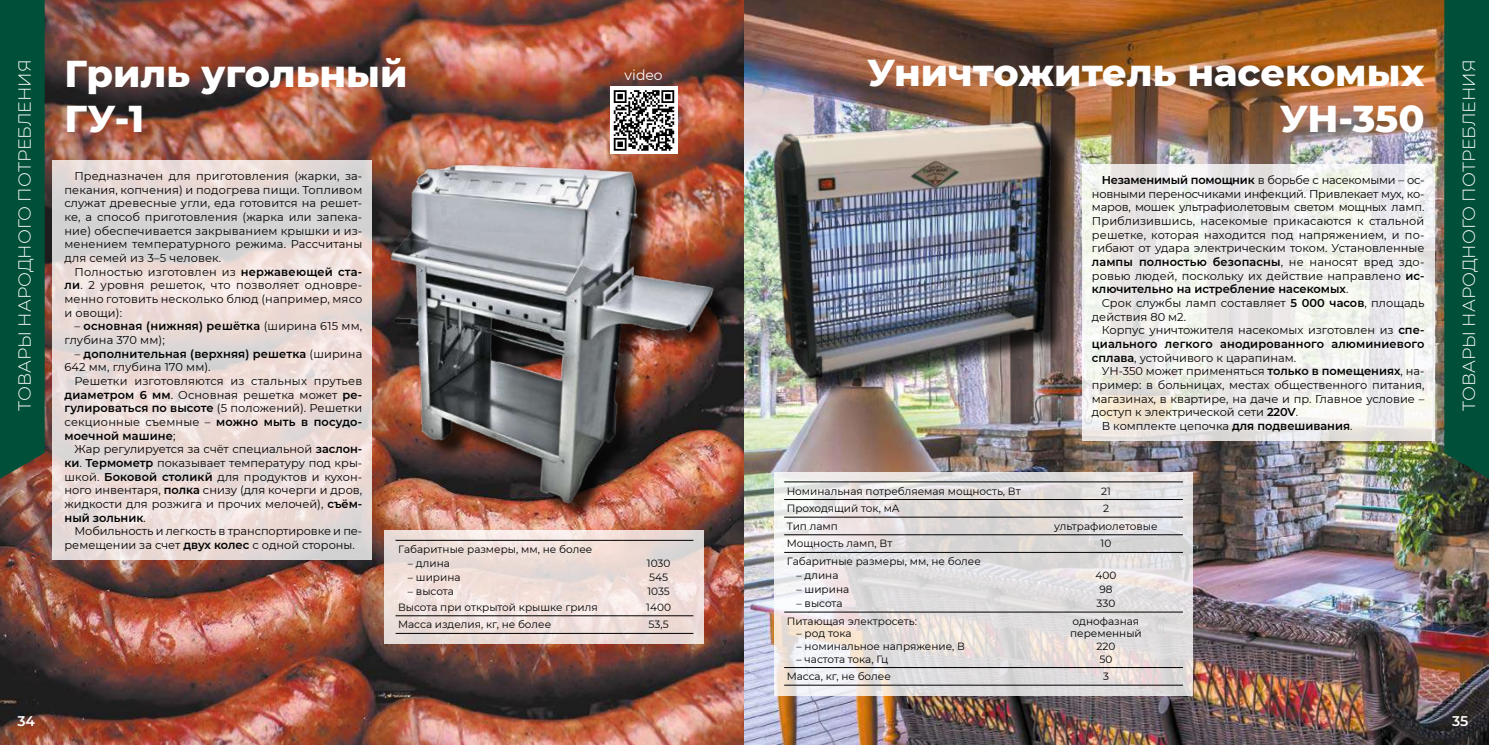
<style>
.page{position:relative;width:1489px;height:745px;background:#fff}
.page>*{position:absolute;margin:0;border:0;box-sizing:border-box;transform-origin:0 0}
.t1{font:800 38.15px/45.7px "Montserrat";color:#fff}
.t2{font:300 17.5px "Montserrat";color:#fff}
.t3{font:14px "Montserrat";color:#fff}
.t4{font:600 14px "Montserrat";color:#fff}
.t5{font:11.38px/13.7px "Montserrat";color:#000;text-align:justify}
.t6{font:600 11.38px/13.7px "Montserrat";letter-spacing:.01em;color:#000}
.t7{font:10.5px/14px "Montserrat";color:#000}
.s1{font-weight:600}
.s2{font-weight:400}
</style>
<div class="page">
<img style="left:0;top:0;width:1488px;height:744px">
<div style="left:394px;top:167px;width:339px;height:356px;background:#000;opacity:.75"></div>
<img style="left:367px;top:154px;width:355px;height:366px">
<div style="left:0;top:0;width:45px;height:478px;background:#004f38"></div>
<svg style="left:53px;top:160px;width:319px;height:399px;background:#e6dad7"></svg>
<svg style="left:384px;top:530px;width:320px;height:113px;background:#eadbd6"></svg>
<hr style="left:395px;top:539px;width:229px;height:1px;background:#000">
<hr style="left:624px;top:539px;width:69px;height:1px;background:#000">
<hr style="left:395px;top:615px;width:229px;height:1px;background:#000">
<hr style="left:624px;top:615px;width:69px;height:1px;background:#000">
<hr style="left:395px;top:632px;width:229px;height:1px;background:#000">
<hr style="left:624px;top:632px;width:69px;height:1px;background:#000">
<div style="left:1444px;top:0;width:44px;height:478px;background:#004f38"></div>
<img style="left:757px;top:107px;width:317px;height:287px">
<svg style="left:1081px;top:165px;width:353px;height:276px"></svg>
<svg style="left:774px;top:471px;width:418px;height:223px;background:#dfdbdb"></svg>
<hr style="left:784px;top:481px;width:245px;height:1px;background:#000">
<hr style="left:1029px;top:481px;width:153px;height:1px;background:#000">
<hr style="left:784px;top:499px;width:245px;height:1px;background:#000">
<hr style="left:1029px;top:499px;width:153px;height:1px;background:#000">
<hr style="left:784px;top:516px;width:245px;height:1px;background:#000">
<hr style="left:1029px;top:516px;width:153px;height:1px;background:#000">
<hr style="left:784px;top:534px;width:245px;height:1px;background:#000">
<hr style="left:1029px;top:534px;width:153px;height:1px;background:#000">
<hr style="left:784px;top:551px;width:245px;height:1px;background:#000">
<hr style="left:1029px;top:551px;width:153px;height:1px;background:#000">
<hr style="left:784px;top:611px;width:245px;height:1px;background:#000">
<hr style="left:1029px;top:611px;width:153px;height:1px;background:#000">
<hr style="left:784px;top:666px;width:245px;height:1px;background:#000">
<hr style="left:1029px;top:666px;width:153px;height:1px;background:#000">
<hr style="left:784px;top:684px;width:245px;height:1px;background:#000">
<hr style="left:1029px;top:684px;width:153px;height:1px;background:#000">
<div style="left:610px;top:87px;width:67px;height:67px;background:#fff"></div>
<svg style="left:613px;top:90px;width:61px;height:61px"></svg>
<h2 class="t2" style="left:13px;top:411px;width:353px;rotate:-90deg">ТОВАРЫ НАРОДНОГО ПОТРЕБЛЕНИЯ</h2>
<h1 class="t1" style="left:64px;top:48px;width:344px">Гриль угольный<br>ГУ-1</h1>
<h2 class="t2" style="left:1456px;top:411px;width:353px;rotate:-90deg">ТОВАРЫ НАРОДНОГО ПОТРЕБЛЕНИЯ</h2>
<h1 class="t1" style="left:867px;top:48px;width:559px;text-align:right">Уничтожитель насекомых<br>УН-350</h1>
<p class="t3" style="left:624px;top:66px;width:40px">video</p>
<p class="t5" style="left:64px;top:168px;width:299px;text-indent:10px">Предназначен для приготовления (жарки, за&shy;пекания, копчения) и подогрева пищи. Топливом служат древесные угли, еда готовится на решет&shy;ке, а способ приготовления (жарка или запека&shy;ние) обеспечивается закрыванием крышки и из&shy;менением температурного режима. Рассчитаны для семей из 3–5 человек.</p>
<p class="t5" style="left:64px;top:264px;width:299px;text-indent:10px">Полностью изготовлен из <span class="s1">нержавеющей ста&shy;ли</span>. 2 уровня решеток, что позволяет одновре&shy;менно готовить несколько блюд (например, мясо и овощи):</p>
<p class="t5" style="left:64px;top:319px;width:299px;text-indent:10px">– <span class="s1">основная (нижняя) решётка</span> (ширина 615 мм, глубина 370 мм);</p>
<p class="t6" style="left:64px;top:346px;width:299px;text-indent:10px"><span class="s2">–</span> дополнительная (верхняя) решетка <span class="s2">(ширина<br>642 мм, глубина 170 мм).</span></p>
<p class="t5" style="left:64px;top:373px;width:299px;text-indent:10px">Решетки изготовляются из стальных прутьев <span class="s1">диаметром 6 мм</span>. Основная решетка может <span class="s1">ре&shy;гулироваться по высоте</span> (5 положений). Решетки секционные съемные – <span class="s1">можно мыть в посудо&shy;моечной машине</span>;</p>
<p class="t5" style="left:64px;top:441px;width:299px;text-indent:10px">Жар регулируется за счёт специальной <span class="s1">заслон&shy;ки</span>. <span class="s1">Термометр</span> показывает температуру под кры&shy;шкой. <span class="s1">Боковой столикй</span> для продуктов и кухон&shy;ного инвентаря, <span class="s1">полка</span> снизу (для кочерги и дров, жидкости для розжига и прочих мелочей), <span class="s1">съём&shy;ный зольник</span>.</p>
<p class="t5" style="left:64px;top:523px;width:299px;text-indent:10px">Мобильность и легкость в транспортировке и пе&shy;ремещении за счет <span class="s1">двух колес</span> с одной стороны.</p>
<p class="t5" style="left:1091px;top:172px;width:334px;text-indent:10px"><span class="s1">Незаменимый помощник</span> в борьбе с насекомыми – ос&shy;новными переносчиками инфекций. Привлекает мух, ко&shy;маров, мошек ультрафиолетовым светом мощных ламп.<br>Приблизившись, насекомые прикасаются к стальной решетке, которая находится под напряжением, и по&shy;гибают от удара электрическим током. Установленные <span class="s1">лампы полностью безопасны</span>, не наносят вред здо&shy;ровью людей, поскольку их действие направлено <span class="s1">ис&shy;ключительно на истребление насекомых</span>.</p>
<p class="t5" style="left:1091px;top:295px;width:334px;text-indent:10px">Срок службы ламп составляет <span class="s1">5 000 часов</span>, площадь действия 80 м2.</p>
<p class="t5" style="left:1091px;top:323px;width:334px;text-indent:10px">Корпус уничтожителя насекомых изготовлен из <span class="s1">спе&shy;циального легкого анодированного алюминиевого сплава</span>, устойчивого к царапинам.</p>
<p class="t5" style="left:1101px;top:364px;width:324px">УН-350 может применяться <span class="s1">только в помещениях</span>, на-</p>
<p class="t5" style="left:1091px;top:377px;width:334px">пример: в больницах, местах общественного питания,</p>
<p class="t5" style="left:1091px;top:391px;width:334px">магазинах, в квартире, на даче и пр. Главное условие –</p>
<p class="t5" style="left:1091px;top:404px;width:208px">доступ к электрической сети <span class="s1">220V</span>.</p>
<p class="t5" style="left:1101px;top:418px;width:252px">В комплекте цепочка <span class="s1">для подвешивания</span>.</p>
<p class="t7" style="left:786px;top:483px;width:235px">Номинальная потребляемая мощность, Вт</p>
<p class="t7" style="left:1101px;top:483px;width:11px">21</p>
<p class="t7" style="left:786px;top:500px;width:115px">Проходящий ток, мА</p>
<p class="t7" style="left:1102px;top:500px;width:7px">2</p>
<p class="t7" style="left:786px;top:518px;width:53px">Тип ламп</p>
<p class="t7" style="left:1054px;top:518px;width:105px">ультрафиолетовые</p>
<p class="t7" style="left:786px;top:536px;width:107px">Мощность ламп, Вт</p>
<p class="t7" style="left:1100px;top:536px;width:12px">10</p>
<p class="t7" style="left:786px;top:553px;width:196px">Габаритные размеры, мм, не более</p>
<p class="t7" style="left:796px;top:567px;width:43px">– длина</p>
<p class="t7" style="left:796px;top:581px;width:54px">– ширина</p>
<p class="t7" style="left:796px;top:595px;width:48px">– высота</p>
<p class="t7" style="left:398px;top:541px;width:196px">Габаритные размеры, мм, не более</p>
<p class="t7" style="left:408px;top:555px;width:43px">– длина</p>
<p class="t7" style="left:408px;top:569px;width:54px">– ширина</p>
<p class="t7" style="left:398px;top:582px;width:201px;line-height:15.8px;text-indent:10px">– высота<br>Высота при открытой крышке гриля</p>
<p class="t7" style="left:647px;top:555px;width:25px">1030<br>545<br>1035</p>
<p class="t7" style="left:646px;top:599px;width:26px">1400</p>
<p class="t7" style="left:1095px;top:567px;width:22px">400<br>98<br>330</p>
<p class="t7" style="left:398px;top:617px;width:155px">Масса изделия, кг, не более</p>
<p class="t7" style="left:648px;top:617px;width:21px">53,5</p>
<p class="t7" style="left:786px;top:613px;width:132px">Питающая электросеть:</p>
<p class="t7" style="left:796px;top:625px;width:56px">– род тока</p>
<p class="t7" style="left:796px;top:638px;width:170px">– номинальное напряжение, В</p>
<p class="t7" style="left:796px;top:651px;width:93px">– частота тока, Гц</p>
<p class="t7" style="left:1070px;top:614px;width:73px;line-height:12.6px;text-align:center">однофазная переменный<br>220<br>50</p>
<p class="t7" style="left:786px;top:668px;width:106px">Масса, кг, не более</p>
<p class="t7" style="left:1102px;top:668px;width:7px">3</p>
<p class="t4" style="left:17px;top:710px;width:19px">34</p>
<p class="t4" style="left:1451px;top:710px;width:18px">35</p>
</div>
